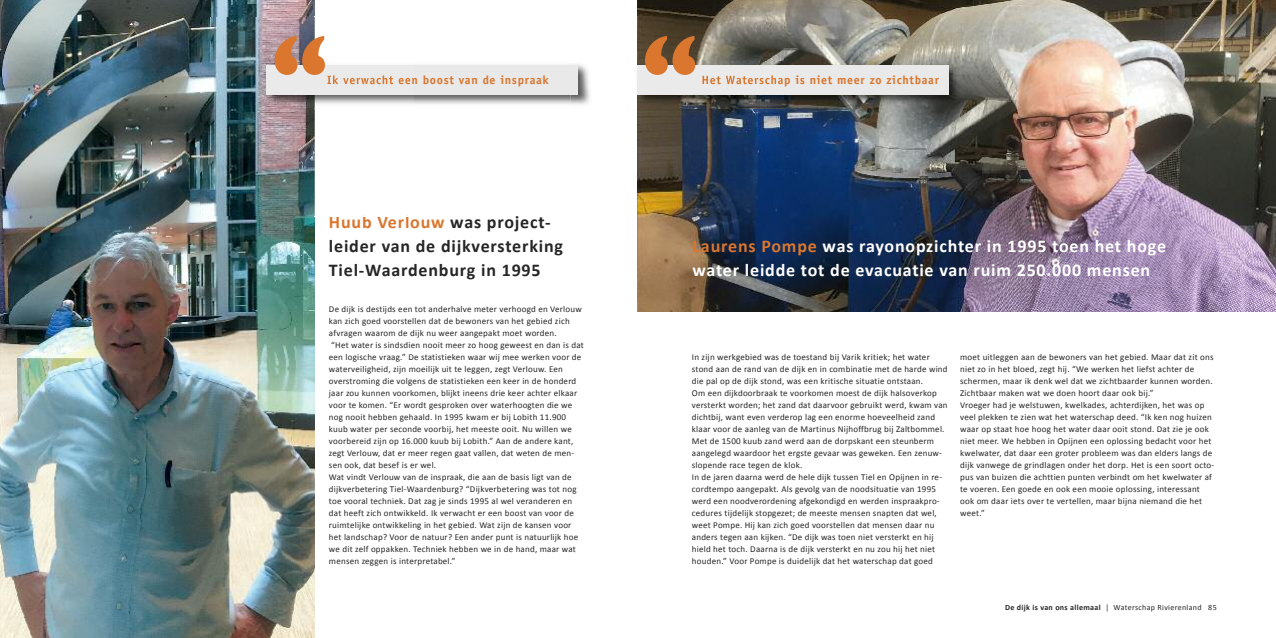
<style>
.page{position:relative;width:1276px;height:638px;background:#fff}
.page>*{position:absolute;margin:0;border:0;box-sizing:border-box;transform-origin:0 0}
.t1{font:700 125px "Gill Sans";color:#da762e}
.t2{font:700 18px/24px "Calibri";letter-spacing:.045em;color:#fff}
.t3{font:700 18px/24px "Calibri";letter-spacing:.045em;color:#272627}
.t4{font:700 12px "Officina Sans";letter-spacing:.055em;color:#da762e}
.t5{font:9px/12px "Calibri";letter-spacing:.025em;color:#272627}
.t6{font:8px "Calibri";letter-spacing:.04em;color:#272627}
.s1{color:#da762e}
.s2{font-weight:700}
</style>
<div class="page">
<img style="left:0;top:0;width:315px;height:638px">
<img style="left:638px;top:0;width:638px;height:312px">
<img style="left:783px;top:62px;width:181px;height:47px">
<div style="left:638px;top:65px;width:311px;height:30px;background:#e9e9e9"></div>
<img style="left:637px;top:17px;width:146px;height:199px">
<img style="left:702px;top:76px;width:61px;height:8px">
<img style="left:413px;top:64px;width:177px;height:41px">
<div style="left:266px;top:65px;width:312px;height:30px;background:#e9e9e9"></div>
<img style="left:200px;top:17px;width:115px;height:199px">
<img style="left:266px;top:65px;width:147px;height:30px">
<img style="left:327px;top:75px;width:60px;height:9px">
<h1 class="t1" style="left:269px;top:33px;width:63px">‘‘</h1>
<h3 class="t4" style="left:327px;top:75px;width:223px">Ik verwacht een boost van de inspraak</h3>
<h2 class="t3" style="left:329px;top:210px;width:236px"><span class="s1">Huub Verlouw</span> was project&shy;leider van de dijkversterking<br>Tiel-Waardenburg in 1995</h2>
<p class="t5" style="left:329px;top:303px;width:256px">De dijk is destijds een tot anderhalve meter verhoogd en Verlouw kan zich goed voorstellen dat de bewoners van het gebied zich afvragen waarom de dijk nu weer aangepakt moet worden.<br>“Het water is sindsdien nooit meer zo hoog geweest en dan is dat een logische vraag.” De statistieken waar wij mee werken voor de waterveiligheid, zijn moeilijk uit te leggen, zegt Verlouw. Een overstroming die volgens de statistieken een keer in de honderd jaar zou kunnen voorkomen, blijkt ineens drie keer achter elkaar voor te komen. “Er wordt gesproken over waterhoogten die we nog nooit hebben gehaald. In 1995 kwam er bij Lobith 11.900 kuub water per seconde voorbij, het meeste ooit. Nu willen we voorbereid zijn op 16.000 kuub bij Lobith.” Aan de andere kant, zegt Verlouw, dat er meer regen gaat vallen, dat weten de men&shy;sen ook, dat besef is er wel.<br>Wat vindt Verlouw van de inspraak, die aan de basis ligt van de dijkverbetering Tiel-Waardenburg? “Dijkverbetering was tot nog toe vooral techniek. Dat zag je sinds 1995 al wel veranderen en dat heeft zich ontwikkeld. Ik verwacht er een boost van voor de ruimtelijke ontwikkeling in het gebied. Wat zijn de kansen voor het landschap? Voor de natuur? Een ander punt is natuurlijk hoe we dit zelf oppakken. Techniek hebben we in de hand, maar wat mensen zeggen is interpretabel.”</p>
<h1 class="t1" style="left:639px;top:33px;width:63px">‘‘</h1>
<h3 class="t4" style="left:701px;top:75px;width:239px">Het Waterschap is niet meer zo zichtbaar</h3>
<h2 class="t2" style="left:692px;top:234px;width:475px"><span class="s1">Laurens Pompe</span> was rayonopzichter in 1995 toen het hoge water leidde tot de evacuatie van ruim 250.000 mensen</h2>
<p class="t5" style="left:692px;top:351px;width:257px">In zijn werkgebied was de toestand bij Varik kritiek; het water stond aan de rand van de dijk en in combinatie met de harde wind die pal op de dijk stond, was een kritische situatie ontstaan.<br>Om een dijkdoorbraak te voorkomen moest de dijk halsoverkop versterkt worden; het zand dat daarvoor gebruikt werd, kwam van dichtbij, want even verderop lag een enorme hoeveelheid zand klaar voor de aanleg van de Martinus Nijhoffbrug bij Zaltbommel.<br>Met de 1500 kuub zand werd aan de dorpskant een steunberm aangelegd waardoor het ergste gevaar was geweken. Een zenuw&shy;slopende race tegen de klok.<br>In de jaren daarna werd de hele dijk tussen Tiel en Opijnen in re&shy;cordtempo aangepakt. Als gevolg van de noodsituatie van 1995 werd een noodverordening afgekondigd en werden inspraakpro&shy;cedures tijdelijk stopgezet; de meeste mensen snapten dat wel, weet Pompe. Hij kan zich goed voorstellen dat mensen daar nu anders tegen aan kijken. “De dijk was toen niet versterkt en hij hield het toch. Daarna is de dijk versterkt en nu zou hij het niet houden.” Voor Pompe is duidelijk dat het waterschap dat goed</p>
<p class="t5" style="left:960px;top:351px;width:256px">moet uitleggen aan de bewoners van het gebied. Maar dat zit ons niet zo in het bloed, zegt hij. “We werken het liefst achter de schermen, maar ik denk wel dat we zichtbaarder kunnen worden.<br>Zichtbaar maken wat we doen hoort daar ook bij.”<br>Vroeger had je welstuwen, kwelkades, achterdijken, het was op veel plekken te zien wat het waterschap deed. “Ik ken nog huizen waar op staat hoe hoog het water daar ooit stond. Dat zie je ook niet meer. We hebben in Opijnen een oplossing bedacht voor het kwelwater, dat daar een groter probleem was dan elders langs de dijk vanwege de grindlagen onder het dorp. Het is een soort octo&shy;pus van buizen die achttien punten verbindt om het kwelwater af te voeren. Een goede en ook een mooie oplossing, interessant ook om daar iets over te vertellen, maar bijna niemand die het weet.”</p>
<p class="t6" style="left:1005px;top:602px;width:213px"><span class="s2">De dijk is van ons allemaal</span> | Waterschap Rivierenland 85</p>
</div>
